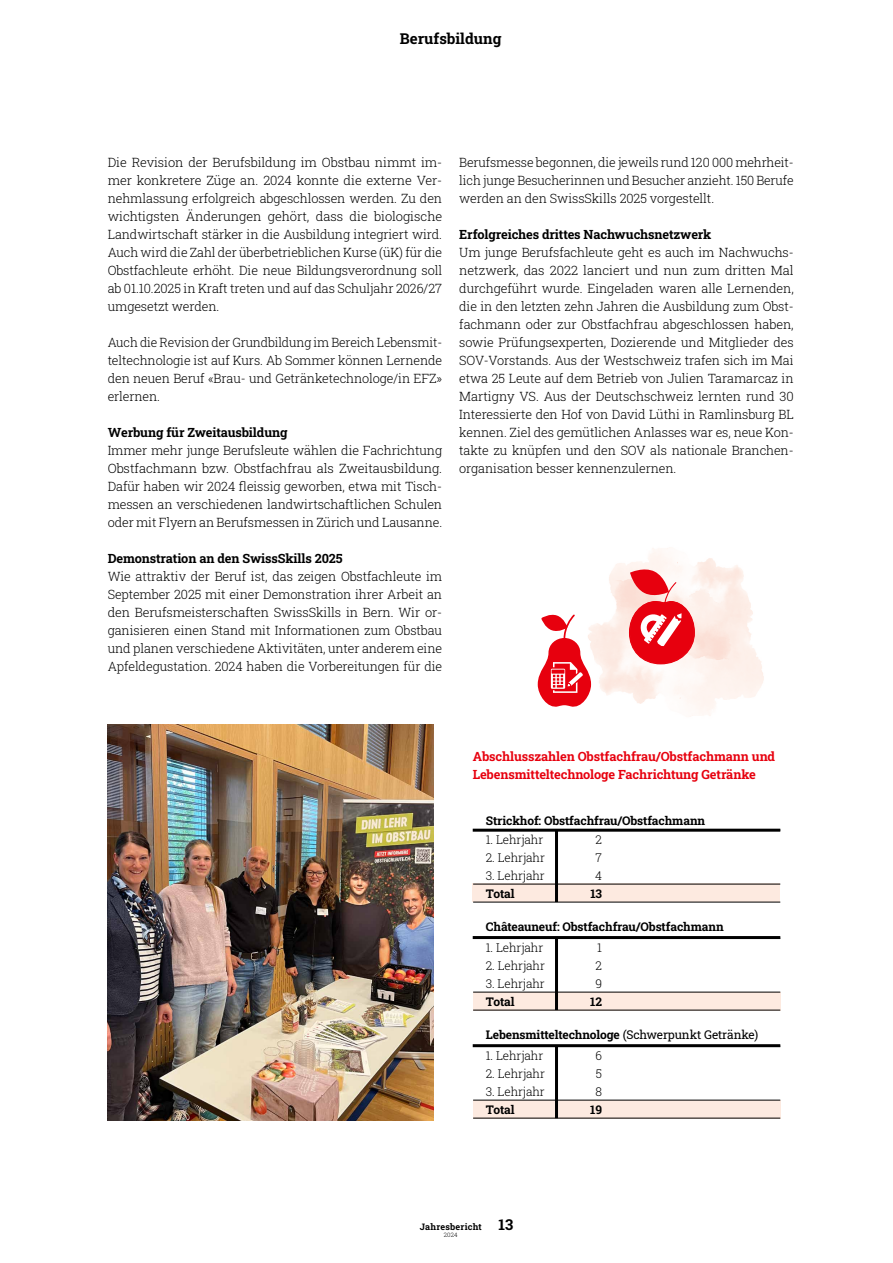
<style>
.page{position:relative;width:893px;height:1263px;background:#fff}
.page>*{position:absolute;margin:0;border:0;box-sizing:border-box;transform-origin:0 0}
.t1{font:700 15px "Roboto Slab";color:#000}
.t2{font:300 12.75px/18px "Roboto Slab";letter-spacing:-.01em;color:#000;text-align:justify}
.t3{font:700 12.75px "Roboto Slab";letter-spacing:-.01em;color:#000}
.t4{font:700 12.75px/18px "Roboto Slab";letter-spacing:-.01em;color:#e7000e}
.t5{font:700 12px "Roboto Slab";letter-spacing:-.01em;color:#000}
.t6{font:300 12px "Roboto Slab";letter-spacing:-.01em;color:#000}
.t7{font:700 9px "Roboto Slab";letter-spacing:.02em;color:#000}
.t8{font:300 6px "Roboto Slab";color:#000}
.s1{font-weight:400}
</style>
<div class="page">
<div style="left:473px;top:884px;width:307px;height:18px;background:#fdeae0"></div>
<div style="left:473px;top:992px;width:307px;height:18px;background:#fdeae0"></div>
<div style="left:473px;top:1100px;width:307px;height:18px;background:#fdeae0"></div>
<hr style="left:473px;top:884px;width:307px;height:1px;background:#000">
<hr style="left:473px;top:902px;width:307px;height:1px;background:#000">
<hr style="left:473px;top:992px;width:307px;height:1px;background:#000">
<hr style="left:473px;top:1010px;width:307px;height:1px;background:#000">
<hr style="left:473px;top:1100px;width:307px;height:1px;background:#000">
<hr style="left:473px;top:1118px;width:307px;height:1px;background:#000">
<hr style="left:473px;top:829px;width:307px;height:3px;background:#000">
<hr style="left:473px;top:936px;width:307px;height:3px;background:#000">
<hr style="left:473px;top:1044px;width:307px;height:3px;background:#000">
<hr style="left:555px;top:831px;width:3px;height:71px;background:#000">
<hr style="left:555px;top:937px;width:3px;height:73px;background:#000">
<hr style="left:555px;top:1046px;width:3px;height:72px;background:#000">
<img style="left:108px;top:724px;width:326px;height:397px">
<svg style="left:628px;top:566px;width:67px;height:99px"></svg>
<svg style="left:537px;top:614px;width:55px;height:93px"></svg>
<p class="t1" style="left:400px;top:28px;width:103px">Berufsbildung</p>
<p class="t2" style="left:108px;top:153px;width:336px">Die Revision der Berufsbildung im Obstbau nimmt im&shy;mer konkretere Züge an. 2024 konnte die externe Ver&shy;nehmlassung erfolgreich abgeschlossen werden. Zu den wichtigsten Änderungen gehört, dass die biologische Landwirtschaft stärker in die Ausbildung integriert wird.<br>Auch wird die Zahl der überbetrieblichen Kurse (üK) für die Obstfachleute erhöht. Die neue Bildungsverordnung soll ab 01.10.2025 in Kraft treten und auf das Schuljahr 2026/27 umgesetzt werden.</p>
<p class="t2" style="left:108px;top:333px;width:336px">Auch die Revision der Grundbildung im Bereich Lebensmit&shy;teltechnologie ist auf Kurs. Ab Sommer können Lernende den neuen Beruf «Brau- und Getränketechnologe/in EFZ» erlernen.</p>
<p class="t3" style="left:108px;top:423px;width:181px">Werbung für Zweitausbildung</p>
<p class="t2" style="left:108px;top:441px;width:336px">Immer mehr junge Berufsleute wählen die Fachrichtung Obstfachmann bzw. Obstfachfrau als Zweitausbildung.<br>Dafür haben wir 2024 fleissig geworben, etwa mit Tisch&shy;messen an verschiedenen landwirtschaftlichen Schulen oder mit Flyern an Berufsmessen in Zürich und Lausanne.</p>
<p class="t3" style="left:108px;top:549px;width:236px">Demonstration an den SwissSkills 2025</p>
<p class="t2" style="left:108px;top:567px;width:336px">Wie attraktiv der Beruf ist, das zeigen Obstfachleute im September 2025 mit einer Demonstration ihrer Arbeit an den Berufsmeisterschaften SwissSkills in Bern. Wir or&shy;ganisieren einen Stand mit Informationen zum Obstbau und planen verschiedene Aktivitäten, unter anderem eine Apfeldegustation. 2024 haben die Vorbereitungen für die</p>
<p class="t2" style="left:459px;top:153px;width:336px">Berufsmesse begonnen, die jeweils rund 120 000 mehrheit&shy;lich junge Besucherinnen und Besucher anzieht. 150 Berufe werden an den SwissSkills 2025 vorgestellt.</p>
<p class="t3" style="left:459px;top:225px;width:253px">Erfolgreiches drittes Nachwuchsnetzwerk</p>
<p class="t2" style="left:459px;top:243px;width:336px">Um junge Berufsfachleute geht es auch im Nachwuchs&shy;netzwerk, das 2022 lanciert und nun zum dritten Mal durchgeführt wurde. Eingeladen waren alle Lernenden, die in den letzten zehn Jahren die Ausbildung zum Obst&shy;fachmann oder zur Obstfachfrau abgeschlossen haben, sowie Prüfungsexperten, Dozierende und Mitglieder des SOV-Vorstands. Aus der Westschweiz trafen sich im Mai etwa 25 Leute auf dem Betrieb von Julien Taramarcaz in Martigny VS. Aus der Deutschschweiz lernten rund 30<br>Interessierte den Hof von David Lüthi in Ramlinsburg BL kennen. Ziel des gemütlichen Anlasses war es, neue Kon&shy;takte zu knüpfen und den SOV als nationale Branchen&shy;organisation besser kennenzulernen.</p>
<p class="t4" style="left:473px;top:747px;width:304px">Abschlusszahlen Obstfachfrau/Obstfachmann und<br>Lebensmitteltechnologe Fachrichtung Getränke</p>
<p class="t5" style="left:486px;top:812px;width:221px">Strickhof: Obstfachfrau/Obstfachmann</p>
<p class="t6" style="left:486px;top:831px;width:59px">1. Lehrjahr</p>
<p class="t6" style="left:596px;top:831px;width:8px">2</p>
<p class="t6" style="left:486px;top:849px;width:61px">2. Lehrjahr</p>
<p class="t6" style="left:596px;top:849px;width:8px">7</p>
<p class="t6" style="left:486px;top:867px;width:60px">3. Lehrjahr</p>
<p class="t6" style="left:595px;top:867px;width:8px">4</p>
<p class="t5" style="left:486px;top:885px;width:30px">Total</p>
<p class="t5" style="left:590px;top:885px;width:13px">13</p>
<p class="t5" style="left:486px;top:918px;width:239px">Châteauneuf: Obstfachfrau/Obstfachmann</p>
<p class="t6" style="left:486px;top:939px;width:59px">1. Lehrjahr</p>
<p class="t6" style="left:597px;top:939px;width:6px">1</p>
<p class="t6" style="left:486px;top:957px;width:61px">2. Lehrjahr</p>
<p class="t6" style="left:596px;top:957px;width:8px">2</p>
<p class="t6" style="left:486px;top:975px;width:60px">3. Lehrjahr</p>
<p class="t6" style="left:595px;top:975px;width:8px">9</p>
<p class="t5" style="left:486px;top:993px;width:30px">Total</p>
<p class="t5" style="left:590px;top:993px;width:13px">12</p>
<p class="t5" style="left:486px;top:1026px;width:274px">Lebensmitteltechnologe <span class="s1">(Schwerpunkt Getränke)</span></p>
<p class="t6" style="left:486px;top:1047px;width:59px">1. Lehrjahr</p>
<p class="t6" style="left:596px;top:1047px;width:8px">6</p>
<p class="t6" style="left:486px;top:1065px;width:61px">2. Lehrjahr</p>
<p class="t6" style="left:596px;top:1065px;width:8px">5</p>
<p class="t6" style="left:486px;top:1083px;width:60px">3. Lehrjahr</p>
<p class="t6" style="left:595px;top:1083px;width:8px">8</p>
<p class="t5" style="left:486px;top:1101px;width:30px">Total</p>
<p class="t5" style="left:590px;top:1101px;width:13px">19</p>
<p class="t7" style="left:420px;top:1220px;width:63px">Jahresbericht</p>
<p class="t8" style="left:444px;top:1231px;width:15px">2024</p>
<p class="t1" style="left:498px;top:1214px;width:16px">13</p>
</div>
